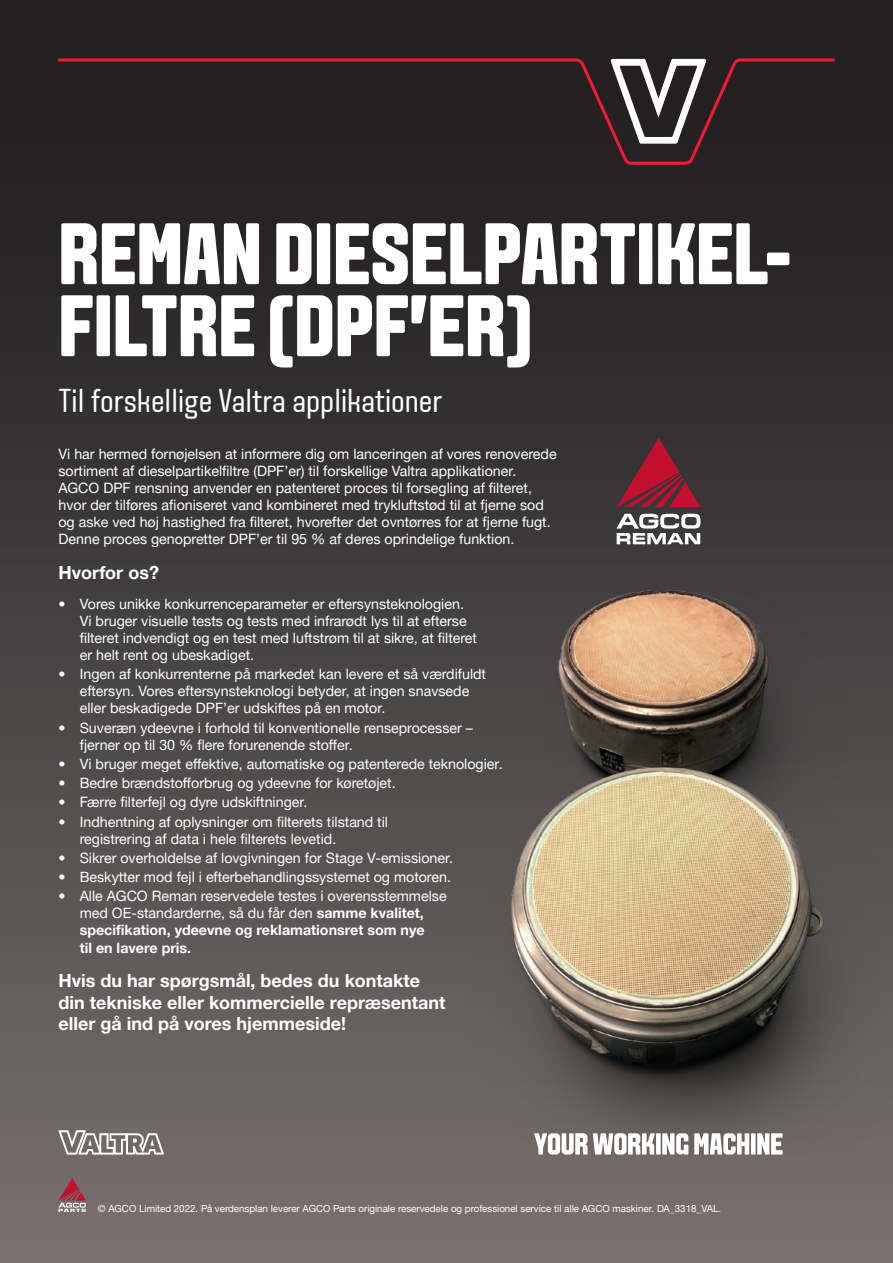
<style>
.page{position:relative;width:893px;height:1263px;background:#fff}
.page>*{position:absolute;margin:0;border:0;box-sizing:border-box;transform-origin:0 0}
.t1{font:700 87px/72px "VALTRA Aveny T 2020 Extra";color:#fff}
.t2{font:33px "VALTRA Aveny T 2020 Regular";color:#fff}
.t3{font:700 18px/21.6px "Helvetica Neue LTW1 G";color:#fff}
.t4{font:14.25px/17.1px "Helvetica Neue LTW1 G";color:#fff}
.t5{font:9.75px "Helvetica Neue LTW1 G";color:#fff}
.s1{font-weight:700}
</style>
<div class="page">
<div style="left:0;top:0;width:893px;height:1263px;background:linear-gradient(to bottom,#171618,#77706d)"></div>
<svg style="left:58px;top:58px;width:776px;height:107px;background:#312628"></svg>
<img style="left:424px;top:505px;width:469px;height:650px">
<svg style="left:58px;top:1178px;width:28px;height:34px"></svg>
<svg style="left:617px;top:438px;width:83px;height:69px;background:#6e2532"></svg>
<svg style="left:616px;top:514px;width:84px;height:30px"></svg>
<svg style="left:58px;top:1130px;width:106px;height:24px"></svg>
<svg style="left:534px;top:1133px;width:249px;height:21px"></svg>
<h1 class="t1" style="left:58px;top:217px;width:735px">REMAN DIESELPARTIKEL-<br>FILTRE (DPF’ER)</h1>
<h2 class="t2" style="left:58px;top:379px;width:385px">Til forskellige Valtra applikationer</h2>
<p class="t4" style="left:58px;top:445px;width:500px">Vi har hermed fornøjelsen at informere dig om lanceringen af vores renoverede sortiment af dieselpartikelfiltre (DPF’er) til forskellige Valtra applikationer.<br>AGCO DPF rensning anvender en patenteret proces til forsegling af filteret, hvor der tilføres afioniseret vand kombineret med trykluftstød til at fjerne sod og aske ved høj hastighed fra filteret, hvorefter det ovntørres for at fjerne fugt.<br>Denne proces genopretter DPF’er til 95 % af deres oprindelige funktion.</p>
<p class="t3" style="left:58px;top:561px;width:102px">Hvorfor os?</p>
<p class="t4" style="left:80px;top:595px;width:399px;text-indent:-21px">• Vores unikke konkurrenceparameter er eftersynsteknologien.<br>Vi bruger visuelle tests og tests med infrarødt lys til at efterse filteret indvendigt og en test med luftstrøm til at sikre, at filteret er helt rent og ubeskadiget.</p>
<p class="t4" style="left:80px;top:665px;width:408px;text-indent:-21px">• Ingen af konkurrenterne på markedet kan levere et så værdifuldt eftersyn. Vores eftersynsteknologi betyder, at ingen snavsede eller beskadigede DPF’er udskiftes på en motor.</p>
<p class="t4" style="left:80px;top:719px;width:395px;text-indent:-21px">• Suveræn ydeevne i forhold til konventionelle renseprocesser – fjerner op til 30 % flere forurenende stoffer.</p>
<p class="t4" style="left:58px;top:755px;width:446px">• Vi bruger meget effektive, automatiske og patenterede teknologier.</p>
<p class="t4" style="left:58px;top:774px;width:339px">• Bedre brændstofforbrug og ydeevne for køretøjet.</p>
<p class="t4" style="left:58px;top:793px;width:251px">• Færre filterfejl og dyre udskiftninger.</p>
<p class="t4" style="left:80px;top:813px;width:310px;text-indent:-21px">• Indhentning af oplysninger om filterets tilstand til registrering af data i hele filterets levetid.</p>
<p class="t4" style="left:58px;top:849px;width:396px">• Sikrer overholdelse af lovgivningen for Stage V-emissioner.</p>
<p class="t4" style="left:58px;top:868px;width:394px">• Beskytter mod fejl i efterbehandlingssystemet og motoren.</p>
<p class="t4" style="left:80px;top:887px;width:368px;text-indent:-21px">• Alle AGCO Reman reservedele testes i overensstemmelse med OE-standarderne, så du får den <span class="s1">samme kvalitet, specifikation, ydeevne og reklamationsret som nye<br>til en lavere pris.</span></p>
<p class="t3" style="left:58px;top:970px;width:388px">Hvis du har spørgsmål, bedes du kontakte din tekniske eller kommercielle repræsentant eller gå ind på vores hjemmeside!</p>
<p class="t5" style="left:98px;top:1202px;width:625px">© AGCO Limited 2022. På verdensplan leverer AGCO Parts originale reservedele og professionel service til alle AGCO maskiner. DA_3318_VAL.</p>
</div>
